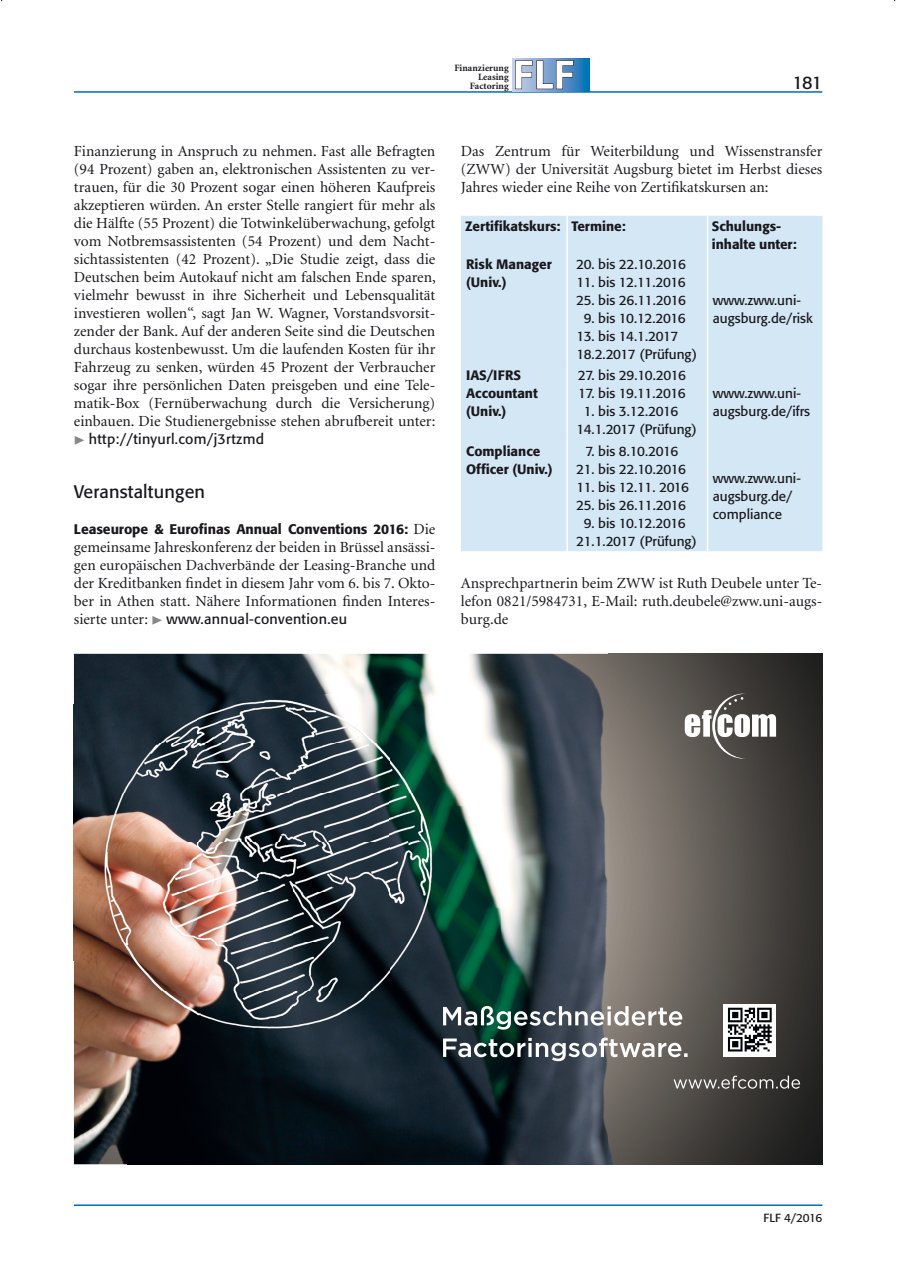
<style>
.page{position:relative;width:898px;height:1278px;background:#fff}
.page>*{position:absolute;margin:0;border:0;box-sizing:border-box;transform-origin:0 0}
.t1{font:18px "Formata";letter-spacing:.01em;color:#1a171c}
.t2{font:15.45px/18px "Minion";color:#1a171c;text-align:justify}
.t3{font:14.25px "Formata";letter-spacing:.02em;color:#1a171c}
.t4{font:500 13.8px "Formata";letter-spacing:-.005em;color:#1a171c}
.t5{font:13.5px/18px "Formata";letter-spacing:-.02em;color:#1a171c}
.t6{font:500 13.5px/18px "Formata";color:#1a171c}
.t7{font:13.5px/18px "Formata";color:#1a171c}
.t8{font:13.5px "Formata";letter-spacing:-.04em;color:#1a171c}
.t9{font:13.5px "Formata";letter-spacing:-.03em;color:#1a171c}
.t10{font:11.7px "Formata";letter-spacing:-.02em;color:#1a171c}
.t11{font:700 9.6px/9px "Minion";letter-spacing:.005em;color:#1a171c;text-align:right}
.s1{color:#87888a}
.s2{font-family:"Minion";font-weight:400;font-size:15.45px}
.s3{font-family:"Minion";font-size:15.45px}
</style>
<div class="page">
<hr style="left:74px;top:1204px;width:748px;height:1px;background:#006fb4">
<hr style="left:74px;top:91px;width:748px;height:2px;background:#006fb4">
<div style="left:461px;top:216px;width:361px;height:335px;background:#d3e7f5"></div>
<hr style="left:566px;top:216px;width:2px;height:37px;background:#fff">
<hr style="left:707px;top:216px;width:1px;height:37px;background:#fff">
<hr style="left:566px;top:253px;width:2px;height:111px;background:#fff">
<hr style="left:707px;top:253px;width:1px;height:111px;background:#fff">
<hr style="left:566px;top:364px;width:2px;height:76px;background:#fff">
<hr style="left:707px;top:364px;width:1px;height:76px;background:#fff">
<hr style="left:566px;top:440px;width:2px;height:111px;background:#fff">
<hr style="left:707px;top:440px;width:1px;height:111px;background:#fff">
<img style="left:74px;top:654px;width:534px;height:50px">
<img style="left:608px;top:654px;width:214px;height:510px">
<img style="left:74px;top:704px;width:28px;height:256px">
<img style="left:438px;top:704px;width:171px;height:307px">
<img style="left:74px;top:960px;width:53px;height:204px">
<img style="left:127px;top:1041px;width:214px;height:72px">
<img style="left:341px;top:1011px;width:214px;height:102px">
<img style="left:555px;top:1029px;width:54px;height:135px">
<img style="left:127px;top:1113px;width:428px;height:51px">
<img style="left:102px;top:694px;width:336px;height:347px">
<svg style="left:685px;top:693px;width:91px;height:65px"></svg>
<svg style="left:673px;top:1075px;width:127px;height:13px;background:#696764"></svg>
<svg style="left:443px;top:1037px;width:245px;height:24px"></svg>
<svg style="left:443px;top:1006px;width:239px;height:23px"></svg>
<div style="left:724px;top:1004px;width:52px;height:53px;background:#fff"></div>
<svg style="left:728px;top:1007px;width:44px;height:44px"></svg>
<svg style="left:513px;top:58px;width:77px;height:33px"></svg>
<svg style="left:515px;top:60px;width:59px;height:30px"></svg>
<p class="t11" style="left:454px;top:63px;width:56px">Finanzierung<br>Leasing<br>Factoring</p>
<p class="t1" style="left:792px;top:72px;width:32px">181</p>
<p class="t2" style="left:74px;top:142px;width:363px">Finanzierung in Anspruch zu nehmen. Fast alle Befragten (94 Prozent) gaben an, elektronischen Assistenten zu ver&shy;trauen, für die 30 Prozent sogar einen höheren Kaufpreis akzeptieren würden. An erster Stelle rangiert für mehr als die Hälfte (55 Prozent) die Totwinkelüberwachung, gefolgt vom Notbremsassistenten (54 Prozent) und dem Nacht&shy;sichtassistenten (42 Prozent). „Die Studie zeigt, dass die Deutschen beim Autokauf nicht am falschen Ende sparen, vielmehr bewusst in ihre Sicherheit und Lebensqualität investieren wollen“, sagt Jan W. Wagner, Vorstandsvorsit&shy;zender der Bank. Auf der anderen Seite sind die Deutschen durchaus kostenbewusst. Um die laufenden Kosten für ihr Fahrzeug zu senken, würden 45 Prozent der Verbraucher sogar ihre persönlichen Daten preisgeben und eine Tele&shy;matik-Box (Fernüberwachung durch die Versicherung) einbauen. Die Studienergebnisse stehen abrufbereit unter:</p>
<p class="t3" style="left:74px;top:430px;width:192px"><span class="s1">◆</span> http://tinyurl.com/j3rtzmd</p>
<p class="t1" style="left:74px;top:480px;width:133px">Veranstaltungen</p>
<p class="t4" style="left:74px;top:520px;width:363px">Leaseurope &amp; Eurofinas Annual Conventions 2016: <span class="s2">Die</span></p>
<p class="t2" style="left:74px;top:538px;width:363px">gemeinsame Jahreskonferenz der beiden in Brüssel ansässi&shy;gen europäischen Dachverbände der Leasing-Branche und der Kreditbanken findet in diesem Jahr vom 6. bis 7. Okto&shy;ber in Athen statt. Nähere Informationen finden Interes-</p>
<p class="t3" style="left:74px;top:610px;width:275px"><span class="s3">sierte unter:</span> <span class="s1">◆</span> www.annual-convention.eu</p>
<p class="t2" style="left:461px;top:142px;width:363px">Das Zentrum für Weiterbildung und Wissenstransfer (ZWW) der Universität Augsburg bietet im Herbst dieses Jahres wieder eine Reihe von Zertifikatskursen an:</p>
<p class="t6" style="left:465px;top:217px;width:162px">Zertifikatskurs: Termine:</p>
<p class="t6" style="left:712px;top:217px;width:86px">Schulungs&shy;inhalte unter:</p>
<p class="t6" style="left:466px;top:255px;width:87px">Risk Manager (Univ.)</p>
<p class="t5" style="left:576px;top:255px;width:111px">20. bis 22.10.2016</p>
<p class="t8" style="left:576px;top:274px;width:111px">11. bis 12.11.2016</p>
<p class="t5" style="left:576px;top:291px;width:111px">25. bis 26.11.2016</p>
<p class="t8" style="left:584px;top:310px;width:103px">9. bis 10.12.2016</p>
<p class="t5" style="left:576px;top:327px;width:122px">13. bis 14.1.2017<br>18.2.2017 (Prüfung)</p>
<p class="t7" style="left:713px;top:291px;width:102px">www.zww.uni&shy;augsburg.de/risk</p>
<p class="t6" style="left:466px;top:366px;width:73px">IAS/IFRS<br>Accountant (Univ.)</p>
<p class="t5" style="left:578px;top:366px;width:110px">27. bis 29.10.2016</p>
<p class="t8" style="left:578px;top:385px;width:109px">17. bis 19.11.2016</p>
<p class="t5" style="left:576px;top:402px;width:122px;text-indent:7px">1. bis 3.12.2016<br>14.1.2017 (Prüfung)</p>
<p class="t6" style="left:466px;top:442px;width:88px">Compliance<br>Officer (Univ.)</p>
<p class="t9" style="left:585px;top:443px;width:94px">7. bis 8.10.2016</p>
<p class="t5" style="left:576px;top:460px;width:111px">21. bis 22.10.2016</p>
<p class="t8" style="left:576px;top:479px;width:114px">11. bis 12.11. 2016</p>
<p class="t5" style="left:576px;top:496px;width:111px">25. bis 26.11.2016</p>
<p class="t5" style="left:576px;top:514px;width:122px;text-align:center">9. bis 10.12.2016<br>21.1.2017 (Prüfung)</p>
<p class="t7" style="left:713px;top:384px;width:99px">www.zww.uni&shy;augsburg.de/ifrs</p>
<p class="t7" style="left:713px;top:469px;width:90px">www.zww.uni&shy;augsburg.de/ compliance</p>
<p class="t2" style="left:461px;top:574px;width:363px">Ansprechpartnerin beim ZWW ist Ruth Deubele unter Te&shy;lefon 0821/5984731, E-Mail: ruth.deubele@zww.uni-augs&shy;burg.de</p>
<p class="t10" style="left:764px;top:1210px;width:60px">FLF 4/2016</p>
</div>
